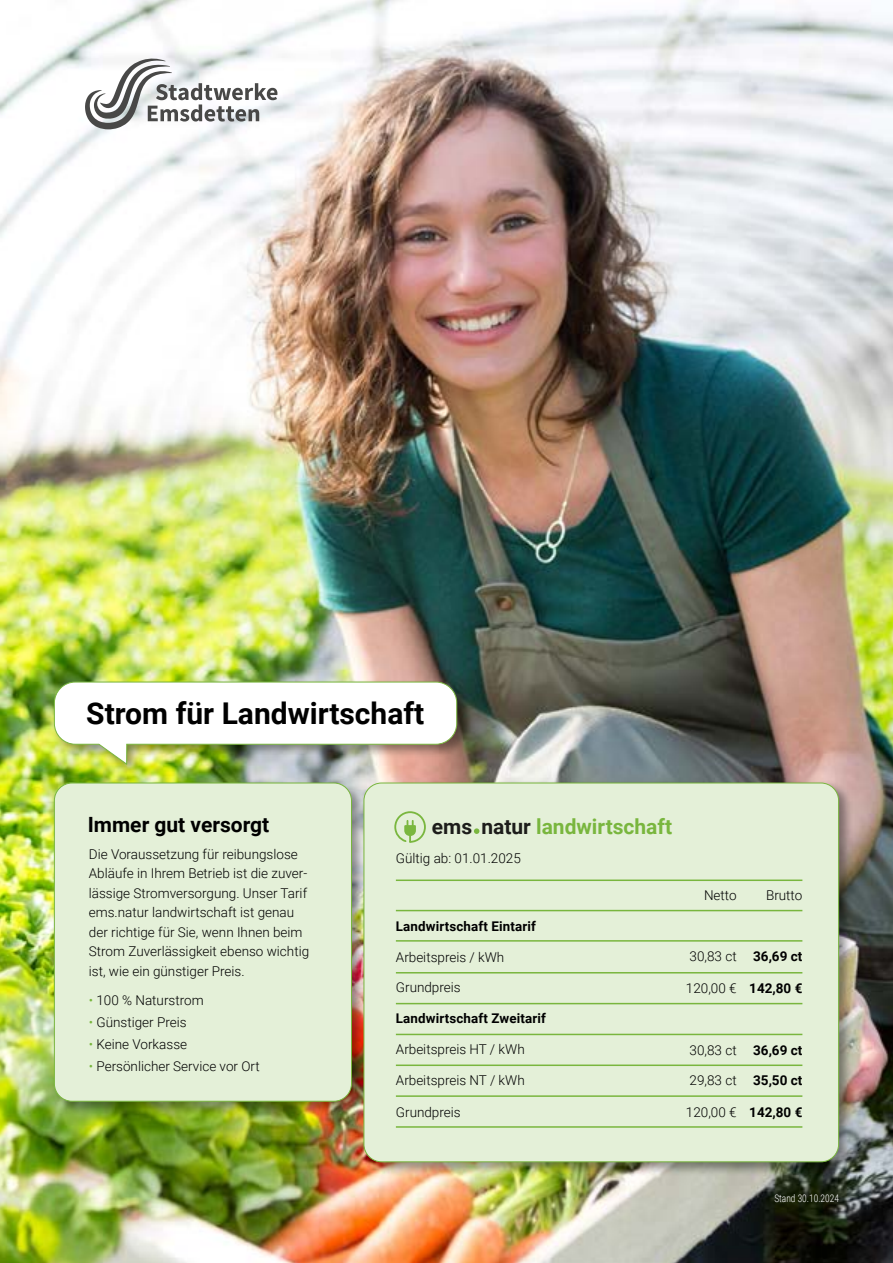
<style>
.page{position:relative;width:893px;height:1263px;background:#fff}
.page>*{position:absolute;margin:0;border:0;box-sizing:border-box;transform-origin:0 0}
.t1{font:700 30px "Roboto";color:#000}
.t2{font:700 21px "Roboto";color:#79b63e}
.t3{font:700 21px "Roboto";color:#000}
.t4{font:300 13.5px/19.5px "Roboto";color:#000}
.t5{font:700 13.5px "Roboto";color:#000}
.t6{font:700 13.35px "Roboto";letter-spacing:.01em;color:#000}
.t7{font:300 10.5px "Roboto Condensed";color:#fff;scale:.9 1}
.s1{color:#79b63e}
.s2{color:#1d1d1b}
</style>
<div class="page">
<img style="left:0;top:0;width:893px;height:1263px">
<svg style="left:85px;top:58px;width:192px;height:71px"></svg>
<div style="left:52px;top:680px;width:419px;height:97px;background:#000;opacity:.4"></div>
<img style="left:54px;top:681px;width:403px;height:84px">
<div style="left:52px;top:781px;width:314px;height:334px;background:#000;opacity:.4"></div>
<div style="left:54px;top:783px;width:297px;height:318px;background:#e4f0d8;border-radius:18px"></div>
<div style="left:54px;top:783px;width:298px;height:318px;border:1px solid #79b63e;border-radius:18px"></div>
<div style="left:362px;top:781px;width:490px;height:396px;background:#000;opacity:.4"></div>
<div style="left:364px;top:783px;width:475px;height:379px;background:#e4f0d8;border-radius:18px"></div>
<svg style="left:394px;top:811px;width:32px;height:32px"></svg>
<svg style="left:474px;top:828px;width:5px;height:6px"></svg>
<hr style="left:396px;top:879px;width:406px;height:2px;background:#79b63e">
<hr style="left:396px;top:940px;width:406px;height:2px;background:#79b63e">
<hr style="left:396px;top:910px;width:406px;height:1px;background:#79b63e">
<hr style="left:396px;top:972px;width:406px;height:1px;background:#79b63e">
<hr style="left:396px;top:1003px;width:406px;height:1px;background:#79b63e">
<hr style="left:396px;top:1034px;width:406px;height:1px;background:#79b63e">
<hr style="left:396px;top:1064px;width:406px;height:2px;background:#79b63e">
<hr style="left:396px;top:1095px;width:406px;height:2px;background:#79b63e">
<hr style="left:396px;top:1126px;width:406px;height:2px;background:#79b63e">
<h1 class="t1" style="left:86px;top:696px;width:340px">Strom für Landwirtschaft</h1>
<h2 class="t3" style="left:88px;top:812px;width:183px">Immer gut versorgt</h2>
<p class="t4" style="left:89px;top:844px;width:222px">Die Voraussetzung für reibungslose Abläufe in Ihrem Betrieb ist die zuver&shy;lässige Stromversorgung. Unser Tarif ems.natur landwirtschaft ist genau der richtige für Sie, wenn Ihnen beim Strom Zuverlässigkeit ebenso wichtig ist, wie ein günstiger Preis.</p>
<p class="t4" style="left:89px;top:991px;width:116px"><span class="s1">•</span> 100 % Naturstrom</p>
<p class="t4" style="left:89px;top:1013px;width:99px"><span class="s1">•</span> Günstiger Preis</p>
<p class="t4" style="left:89px;top:1034px;width:100px"><span class="s1">•</span> Keine Vorkasse</p>
<p class="t4" style="left:89px;top:1056px;width:172px"><span class="s1">•</span> Persönlicher Service vor Ort</p>
<h2 class="t2" style="left:432px;top:815px;width:242px"><span class="s2">ems natur</span> landwirtschaft</h2>
<p class="t4" style="left:396px;top:849px;width:126px">Gültig ab: 01.01.2025</p>
<p class="t6" style="left:396px;top:919px;width:141px">Landwirtschaft Eintarif</p>
<p class="t4" style="left:396px;top:947px;width:110px">Arbeitspreis / kWh</p>
<p class="t4" style="left:396px;top:978px;width:66px">Grundpreis</p>
<p class="t6" style="left:396px;top:1011px;width:152px">Landwirtschaft Zweitarif</p>
<p class="t4" style="left:396px;top:1039px;width:130px">Arbeitspreis HT / kWh</p>
<p class="t4" style="left:396px;top:1071px;width:130px">Arbeitspreis NT / kWh</p>
<p class="t4" style="left:396px;top:1102px;width:66px">Grundpreis</p>
<p class="t4" style="left:704px;top:885px;width:34px">Netto</p>
<p class="t4" style="left:766px;top:886px;width:38px">Brutto</p>
<p class="t4" style="left:690px;top:947px;width:49px">30,83 ct</p>
<p class="t4" style="left:686px;top:978px;width:52px">120,00 €</p>
<p class="t5" style="left:753px;top:949px;width:51px">36,69 ct</p>
<p class="t5" style="left:749px;top:980px;width:55px">142,80 €</p>
<p class="t4" style="left:690px;top:1040px;width:49px">30,83 ct</p>
<p class="t4" style="left:690px;top:1070px;width:49px">29,83 ct</p>
<p class="t4" style="left:686px;top:1102px;width:52px">120,00 €</p>
<p class="t5" style="left:753px;top:1042px;width:51px">36,69 ct</p>
<p class="t5" style="left:753px;top:1072px;width:51px">35,50 ct</p>
<p class="t5" style="left:749px;top:1104px;width:55px">142,80 €</p>
<p class="t7" style="left:774px;top:1191px;width:73px">Stand 30.10.2024</p>
</div>
